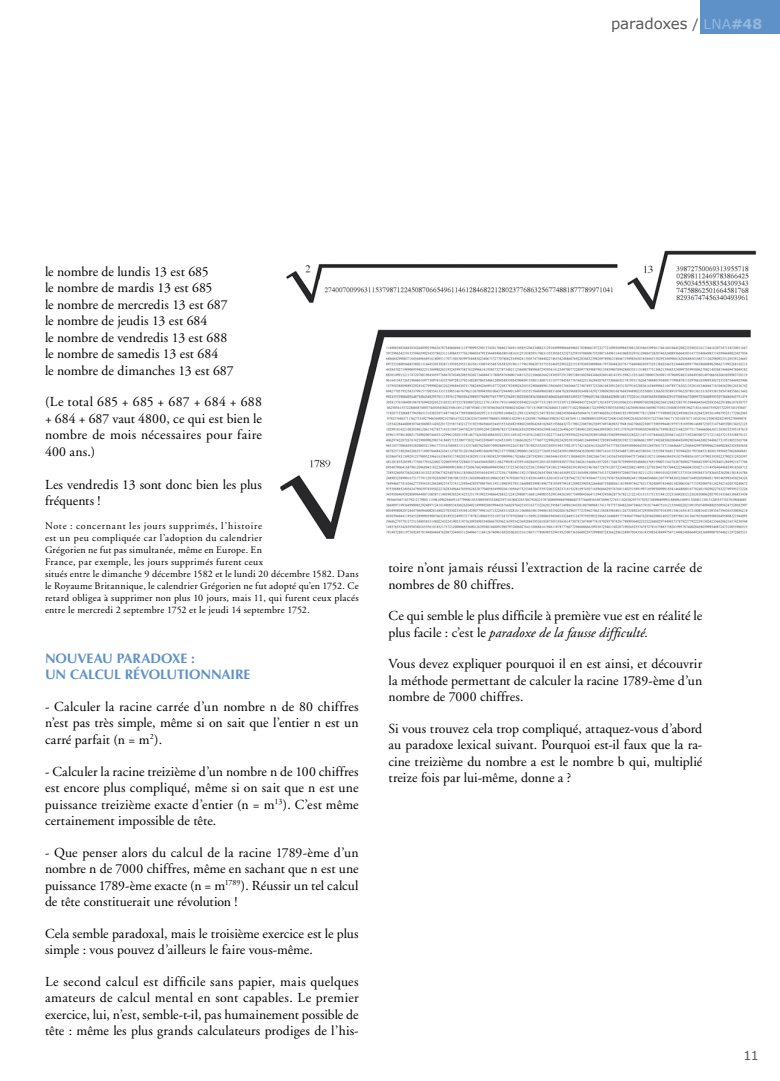
<style>
.page{position:relative;width:780px;height:1081px;background:#fff}
.page>*{position:absolute;margin:0;border:0;box-sizing:border-box;transform-origin:0 0}
.t1{font:15px "Verdana";letter-spacing:-.005em;color:#58585a}
.t2{font:13.75px/16.5px "Adobe Garamond";color:#000;text-align:justify}
.t3{font:700 13.75px/16.5px "Optima";letter-spacing:-.01em;color:#5d91c8}
.t4{font:12.5px "Verdana";color:#58585a}
.t5{font:10px/12px "Adobe Garamond";letter-spacing:.025em;color:#000}
.s1{font-size:13.75px}
.s2{font-weight:700;font-size:13.75px}
.s3{font-style:italic}
</style>
<div class="page">
<img style="left:280px;top:250px;width:477px;height:289px">
<div style="left:700px;top:0;width:80px;height:34px;background:#5d91c8"></div>
<p class="t1" style="left:611px;top:14px;width:153px">paradoxes <span class="s1">/ LNA</span><span class="s2">#48</span></p>
<p class="t2" style="left:45px;top:264px;width:190px;text-align:left">le nombre de lundis 13 est 685<br>le nombre de mardis 13 est 685<br>le nombre de mercredis 13 est 687 le nombre de jeudis 13 est 684<br>le nombre de vendredis 13 est 688 le nombre de samedis 13 est 684<br>le nombre de dimanches 13 est 687</p>
<p class="t2" style="left:45px;top:394px;width:218px">(Le total 685 + 685 + 687 + 684 + 688 + 684 + 687 vaut 4800, ce qui est bien le nombre de mois nécessaires pour faire 400 ans.)</p>
<p class="t2" style="left:45px;top:477px;width:218px">Les vendredis 13 sont donc bien les plus fréquents !</p>
<p class="t5" style="left:45px;top:520px;width:315px">Note : concernant les jours supprimés, l’histoire<br>est un peu compliquée car l’adoption du calendrier<br>Grégorien ne fut pas simultanée, même en Europe. En<br>France, par exemple, les jours supprimés furent ceux<br>situés entre le dimanche 9 décembre 1582 et le lundi 20 décembre 1582. Dans le Royaume Britannique, le calendrier Grégorien ne fut adopté qu’en 1752. Ce retard obligea à supprimer non plus 10 jours, mais 11, qui furent ceux placés entre le mercredi 2 septembre 1752 et le jeudi 14 septembre 1752.</p>
<p class="t3" style="left:45px;top:650px;width:89px">NO UVEAU PARADOXE</p>
<p class="t3" style="left:45px;top:650px;width:156px;text-indent:146px">:<br>UN CALCUL RÉVOLUTIONNA</p>
<p class="t3" style="left:230px;top:667px;width:13px">IRE</p>
<p class="t2" style="left:45px;top:699px;width:315px">- Calculer la racine carrée d’un nombre n de 80 chiffres n’est pas très simple, même si on sait que l’entier n est un carré parfait (n = m<sup>2</sup>).</p>
<p class="t2" style="left:45px;top:763px;width:315px">- Calculer la racine treizième d’un nombre n de 100 chiffres est encore plus compliqué, même si on sait que n est une puissance treizième exacte d’entier (n = m<sup>13</sup>). C’est même certainement impossible de tête.</p>
<p class="t2" style="left:45px;top:844px;width:315px">- Que penser alors du calcul de la racine 1789-ème d’un nombre n de 7000 chiffres, même en sachant que n est une puissance 1789-ème exacte (n = m<sup>1789</sup>). Réussir un tel calcul de tête constituerait une révolution !</p>
<p class="t2" style="left:45px;top:925px;width:315px">Cela semble paradoxal, mais le troisième exercice est le plus simple : vous pouvez d’ailleurs le faire vous-même.</p>
<p class="t2" style="left:45px;top:973px;width:315px">Le second calcul est difficile sans papier, mais quelques amateurs de calcul mental en sont capables. Le premier exercice, lui, n’est, semble-t-il, pas humainement possible de tête : même les plus grands calculateurs prodiges de l’his-</p>
<p class="t2" style="left:388px;top:560px;width:315px">toire n’ont jamais réussi l’extraction de la racine carrée de nombres de 80 chiffres.</p>
<p class="t2" style="left:388px;top:608px;width:315px">Ce qui semble le plus difficile à première vue est en réalité le plus facile : c’est le <span class="s3">paradoxe de la fausse difficulté.</span></p>
<p class="t2" style="left:388px;top:656px;width:315px">Vous devez expliquer pourquoi il en est ainsi, et découvrir la méthode permettant de calculer la racine 1789-ème d’un nombre de 7000 chiffres.</p>
<p class="t2" style="left:388px;top:720px;width:315px">Si vous trouvez cela trop compliqué, attaquez-vous d’abord au paradoxe lexical suivant. Pourquoi est-il faux que la ra&shy;cine treizième du nombre a est le nombre b qui, multiplié treize fois par lui-même, donne a ?</p>
<p class="t4" style="left:743px;top:1047px;width:17px">11</p>
</div>
